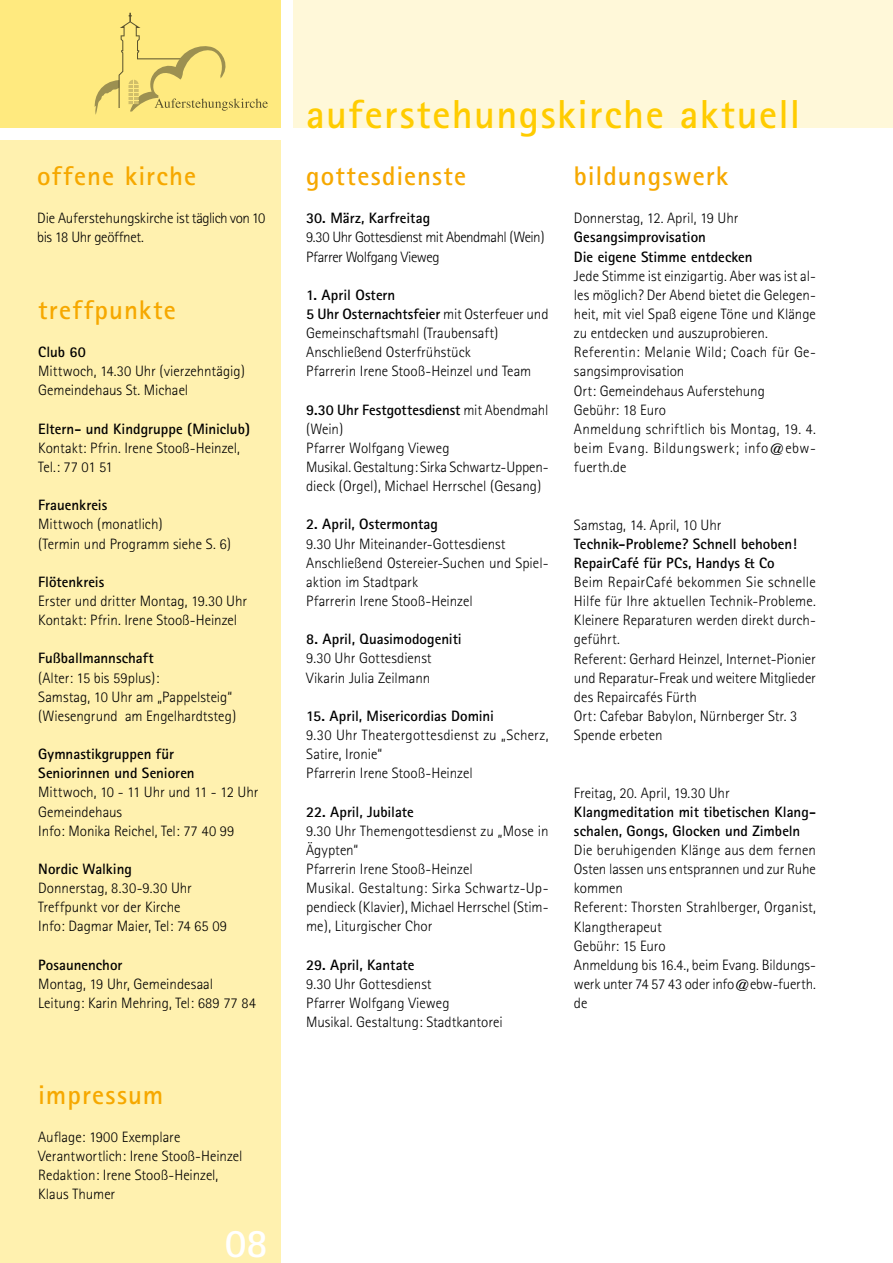
<style>
.page{position:relative;width:893px;height:1263px;background:#fff}
.page>*{position:absolute;margin:0;border:0;box-sizing:border-box;transform-origin:0 0}
.t1{font:700 40.5px "Rotis Sans Serif";letter-spacing:.035em;color:#fc0}
.t2{font:700 40.5px "Rotis Sans Serif";color:#fff}
.t3{font:700 27px "Rotis Sans Serif";letter-spacing:.04em;color:#f6a800}
.t4{font:300 15px/19.2px "Rotis Sans Serif";color:#000}
.t5{font:700 15px/19.2px "Rotis Sans Serif";color:#000}
.t6{font:300 15px/19.2px "Rotis Sans Serif";letter-spacing:-.035em;color:#000}
.s1{font-weight:700}
</style>
<div class="page">
<div style="left:293px;top:0;width:600px;height:128px;background:#fff8d9"></div>
<div style="left:0;top:0;width:281px;height:128px;background:#ffea7f"></div>
<div style="left:0;top:140px;width:281px;height:1123px;background:#fff1af"></div>
<svg style="left:94px;top:13px;width:174px;height:102px"></svg>
<h2 class="t3" style="left:37px;top:159px;width:160px">offene kirche</h2>
<p class="t4" style="left:37px;top:209px;width:230px">Die Auferstehungskirche ist täglich von 10 bis 18 Uhr geöffnet.</p>
<h2 class="t3" style="left:38px;top:293px;width:139px">treffpunkte</h2>
<p class="t5" style="left:38px;top:342px;width:49px">Club 60</p>
<p class="t4" style="left:38px;top:362px;width:208px">Mittwoch, 14.30 Uhr (vierzehntägig)<br>Gemeindehaus St. Michael</p>
<p class="t5" style="left:38px;top:419px;width:213px">Eltern- und Kindgruppe (Miniclub)</p>
<p class="t4" style="left:38px;top:438px;width:203px">Kontakt: Pfrin. Irene Stooß-Heinzel,<br>Tel.: 77 01 51</p>
<p class="t5" style="left:38px;top:495px;width:71px">Frauenkreis</p>
<p class="t4" style="left:38px;top:515px;width:194px">Mittwoch (monatlich)<br>(Termin und Programm siehe S. 6)</p>
<p class="t5" style="left:38px;top:572px;width:68px">Flötenkreis</p>
<p class="t4" style="left:38px;top:591px;width:210px">Erster und dritter Montag, 19.30 Uhr<br>Kontakt: Pfrin. Irene Stooß-Heinzel</p>
<p class="t5" style="left:38px;top:648px;width:117px">Fußballmannschaft</p>
<p class="t4" style="left:38px;top:668px;width:200px">(Alter: 15 bis 59plus):<br>Samstag, 10 Uhr am „Pappelsteig“ (Wiesengrund am Engelhardtsteg)</p>
<p class="t5" style="left:38px;top:744px;width:158px">Gymnastikgruppen für<br>Seniorinnen und Senioren</p>
<p class="t4" style="left:38px;top:783px;width:222px">Mittwoch, 10 - 11 Uhr und 11 - 12 Uhr<br>Gemeindehaus<br>Info: Monika Reichel, Tel: 77 40 99</p>
<p class="t5" style="left:38px;top:859px;width:95px">Nordic Walking</p>
<p class="t4" style="left:38px;top:878px;width:190px">Donnerstag, 8.30-9.30 Uhr<br>Treffpunkt vor der Kirche<br>Info: Dagmar Maier, Tel: 74 65 09</p>
<p class="t5" style="left:38px;top:955px;width:86px">Posaunenchor</p>
<p class="t4" style="left:38px;top:974px;width:219px">Montag, 19 Uhr, Gemeindesaal<br>Leitung: Karin Mehring, Tel: 689 77 84</p>
<h2 class="t3" style="left:38px;top:1077px;width:127px">impressum</h2>
<p class="t4" style="left:38px;top:1127px;width:206px">Auflage: 1900 Exemplare<br>Verantwortlich: Irene Stooß-Heinzel<br>Redaktion: Irene Stooß-Heinzel,<br>Klaus Thumer</p>
<h1 class="t2" style="left:225px;top:1217px;width:45px">08</h1>
<h1 class="t1" style="left:306px;top:88px;width:496px">auferstehungskirche aktuell</h1>
<h2 class="t3" style="left:306px;top:159px;width:162px">gottesdienste</h2>
<p class="t5" style="left:306px;top:208px;width:126px">30. März, Karfreitag</p>
<p class="t6" style="left:306px;top:228px;width:240px">9.30 Uhr Gottesdienst mit Abendmahl (Wein)<br>Pfarrer Wolfgang Vieweg</p>
<p class="t4" style="left:306px;top:285px;width:244px"><span class="s1">1. April Ostern<br>5 Uhr Osternachtsfeier</span> mit Osterfeuer und<br>Gemeinschaftsmahl (Traubensaft)<br>Anschließend Osterfrühstück<br>Pfarrerin Irene Stooß-Heinzel und Team</p>
<p class="t4" style="left:306px;top:400px;width:244px"><span class="s1">9.30 Uhr Festgottesdienst</span> mit Abendmahl (Wein)<br>Pfarrer Wolfgang Vieweg<br>Musikal. Gestaltung: Sirka Schwartz-Uppen&shy;dieck (Orgel), Michael Herrschel (Gesang)</p>
<p class="t5" style="left:306px;top:514px;width:133px">2. April, Ostermontag</p>
<p class="t4" style="left:306px;top:534px;width:244px">9.30 Uhr Miteinander-Gottesdienst Anschließend Ostereier-Suchen und Spiel&shy;aktion im Stadtpark<br>Pfarrerin Irene Stooß-Heinzel</p>
<p class="t5" style="left:306px;top:629px;width:157px">8. April, Quasimodogeniti</p>
<p class="t4" style="left:306px;top:649px;width:127px">9.30 Uhr Gottesdienst<br>Vikarin Julia Zeilmann</p>
<p class="t5" style="left:306px;top:706px;width:189px">15. April, Misericordias Domini</p>
<p class="t4" style="left:306px;top:725px;width:244px">9.30 Uhr Theatergottesdienst zu „Scherz,<br>Satire, Ironie“<br>Pfarrerin Irene Stooß-Heinzel</p>
<p class="t5" style="left:306px;top:802px;width:109px">22. April, Jubilate</p>
<p class="t4" style="left:306px;top:821px;width:244px">9.30 Uhr Themengottesdienst zu „Mose in<br>Ägypten“<br>Pfarrerin Irene Stooß-Heinzel<br>Musikal. Gestaltung: Sirka Schwartz-Up&shy;pendieck (Klavier), Michael Herrschel (Stim&shy;me), Liturgischer Chor</p>
<p class="t5" style="left:306px;top:955px;width:110px">29. April, Kantate</p>
<p class="t4" style="left:306px;top:974px;width:198px">9.30 Uhr Gottesdienst<br>Pfarrer Wolfgang Vieweg<br>Musikal. Gestaltung: Stadtkantorei</p>
<h2 class="t3" style="left:574px;top:159px;width:156px">bildungswerk</h2>
<p class="t4" style="left:574px;top:209px;width:166px">Donnerstag, 12. April, 19 Uhr</p>
<p class="t5" style="left:574px;top:227px;width:180px">Gesangsimprovisation<br>Die eigene Stimme entdecken</p>
<p class="t4" style="left:574px;top:266px;width:244px">Jede Stimme ist einzigartig. Aber was ist al&shy;les möglich? Der Abend bietet die Gelegen&shy;heit, mit viel Spaß eigene Töne und Klänge zu entdecken und auszuprobieren.<br>Referentin: Melanie Wild; Coach für Ge&shy;sangsimprovisation<br>Ort: Gemeindehaus Auferstehung<br>Gebühr: 18 Euro<br>Anmeldung schriftlich bis Montag, 19. 4. beim Evang. Bildungswerk; info@ebw&shy;fuerth.de</p>
<p class="t4" style="left:574px;top:515px;width:149px">Samstag, 14. April, 10 Uhr</p>
<p class="t5" style="left:574px;top:534px;width:224px">Technik-Probleme? Schnell behoben!<br>RepairCafé für PCs, Handys &amp; Co</p>
<p class="t4" style="left:574px;top:572px;width:244px">Beim RepairCafé bekommen Sie schnelle Hilfe für Ihre aktuellen Technik-Probleme.<br>Kleinere Reparaturen werden direkt durch&shy;geführt.<br>Referent: Gerhard Heinzel, Internet-Pionier und Reparatur-Freak und weitere Mitglieder des Repaircafés Fürth<br>Ort: Cafebar Babylon, Nürnberger Str. 3<br>Spende erbeten</p>
<p class="t4" style="left:574px;top:783px;width:157px">Freitag, 20. April, 19.30 Uhr</p>
<p class="t5" style="left:574px;top:802px;width:243px">Klangmeditation mit tibetischen Klang&shy;schalen, Gongs, Glocken und Zimbeln</p>
<p class="t4" style="left:574px;top:840px;width:244px">Die beruhigenden Klänge aus dem fernen<br>Osten lassen uns entsprannen und zur Ruhe kommen<br>Referent: Thorsten Strahlberger, Organist,<br>Klangtherapeut<br>Gebühr: 15 Euro<br>Anmeldung bis 16.4., beim Evang. Bildungs&shy;werk unter 74 57 43 oder info@ebw-fuerth. de</p>
</div>
